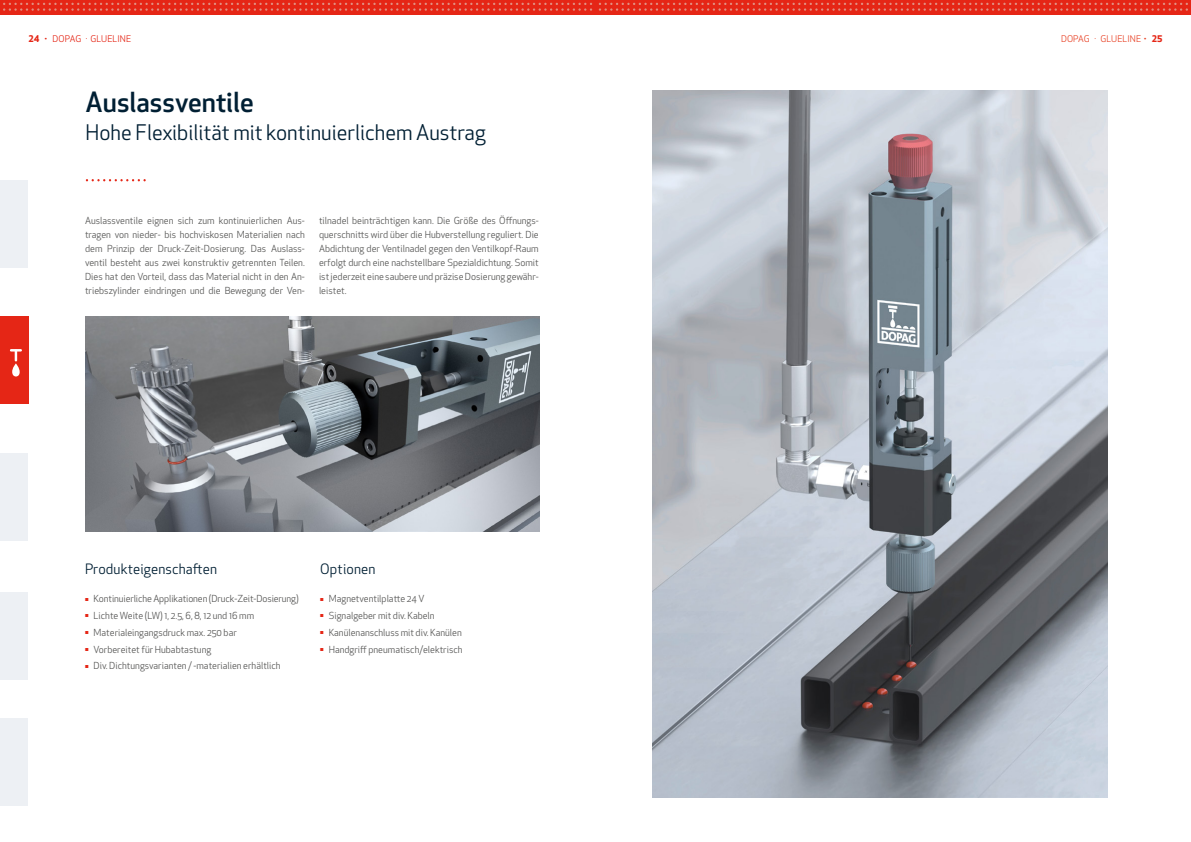
<style>
.page{position:relative;width:1191px;height:842px;background:#fff}
.page>*{position:absolute;margin:0;border:0;box-sizing:border-box;transform-origin:0 0}
.t1{font:500 27px "Apex New";color:#001f33}
.t2{font:21px "Apex New";color:#001f33}
.t3{font:14px "Apex New";letter-spacing:.01em;color:#001f33}
.t4{font:9.5px/14px "Apex New";color:#575756;text-align:justify}
.t5{font:9px "Apex New";letter-spacing:.005em;color:#e52616}
.t6{font:9px "Apex New";letter-spacing:.005em;color:#e84226}
.t7{font:4px "Apex New";color:#e52616}
.s1{font-weight:700}
.s2{font-weight:700;color:#e52616}
</style>
<div class="page">
<div style="left:0;top:453px;width:28px;height:87px;background:#edf0f4"></div>
<div style="left:0;top:592px;width:28px;height:87px;background:#edf0f4"></div>
<div style="left:0;top:719px;width:28px;height:87px;background:#edf0f4"></div>
<div style="left:0;top:180px;width:28px;height:88px;background:#edf0f4"></div>
<div style="left:0;top:317px;width:28px;height:87px;background:#e52616"></div>
<svg style="left:10px;top:349px;width:12px;height:27px"></svg>
<img style="left:652px;top:91px;width:455px;height:706px">
<img style="left:85px;top:317px;width:454px;height:215px">
<svg style="left:86px;top:179px;width:60px;height:2px"></svg>
<div style="left:0;top:0;width:595px;height:15px;background:#e52616"></div>
<div style="left:595px;top:0;width:596px;height:15px;background:#e52616"></div>
<svg style="left:599px;top:3px;width:589px;height:8px"></svg>
<svg style="left:3px;top:3px;width:589px;height:8px"></svg>
<p class="t5" style="left:28px;top:33px;width:104px"><span class="s1">24 ·</span> DOPAG · GLUELINE</p>
<p class="t6" style="left:1061px;top:33px;width:103px">DOPAG · GLUELINE <span class="s1">·</span> <span class="s2">25</span></p>
<h1 class="t1" style="left:86px;top:84px;width:170px">Auslassventile</h1>
<h2 class="t2" style="left:86px;top:119px;width:401px">Hohe Flexibilität mit kontinuierlichem Austrag</h2>
<p class="t4" style="left:85px;top:214px;width:221px">Auslassventile eignen sich zum kontinuierlichen Aus&shy;tragen von nieder- bis hochviskosen Materialien nach dem Prinzip der Druck-Zeit-Dosierung. Das Auslass&shy;ventil besteht aus zwei konstruktiv getrennten Teilen.<br>Dies hat den Vorteil, dass das Material nicht in den An&shy;triebszylinder eindringen und die Bewegung der Ven-</p>
<p class="t4" style="left:319px;top:214px;width:221px">tilnadel beinträchtigen kann. Die Größe des Öffnungs&shy;querschnitts wird über die Hubverstellung reguliert. Die Abdichtung der Ventilnadel gegen den Ventilkopf-Raum erfolgt durch eine nachstellbare Spezialdichtung. Somit ist jederzeit eine saubere und präzise Dosierung gewähr&shy;leistet.</p>
<h3 class="t3" style="left:85px;top:560px;width:134px">Produkteigenschaften</h3>
<p class="t7" style="left:85px;top:596px;width:5px">Ї</p>
<p class="t4" style="left:94px;top:592px;width:207px">Kontinuierliche Applikationen (Druck-Zeit-Dosierung)</p>
<p class="t7" style="left:85px;top:613px;width:5px">Ї</p>
<p class="t4" style="left:94px;top:608px;width:162px">Lichte Weite (LW) 1, 2.5, 6, 8, 12 und 16 mm</p>
<p class="t7" style="left:85px;top:630px;width:5px">Ї</p>
<p class="t4" style="left:94px;top:625px;width:145px">Materialeingangsdruck max. 250 bar</p>
<p class="t7" style="left:85px;top:647px;width:5px">Ї</p>
<p class="t4" style="left:94px;top:642px;width:119px">Vorbereitet für Hubabtastung</p>
<p class="t7" style="left:85px;top:664px;width:5px">Ї</p>
<p class="t4" style="left:94px;top:659px;width:188px">Div. Dichtungsvarianten / -materialien erhältlich</p>
<h3 class="t3" style="left:320px;top:560px;width:57px">Optionen</h3>
<p class="t7" style="left:320px;top:596px;width:5px">Ї</p>
<p class="t4" style="left:329px;top:592px;width:97px">Magnetventilplatte 24 V</p>
<p class="t7" style="left:320px;top:613px;width:5px">Ї</p>
<p class="t4" style="left:329px;top:608px;width:107px">Signalgeber mit div. Kabeln</p>
<p class="t7" style="left:320px;top:630px;width:5px">Ї</p>
<p class="t4" style="left:329px;top:625px;width:134px">Kanülenanschluss mit div. Kanülen</p>
<p class="t7" style="left:320px;top:647px;width:5px">Ї</p>
<p class="t4" style="left:329px;top:642px;width:135px">Handgriff pneumatisch/elektrisch</p>
</div>
